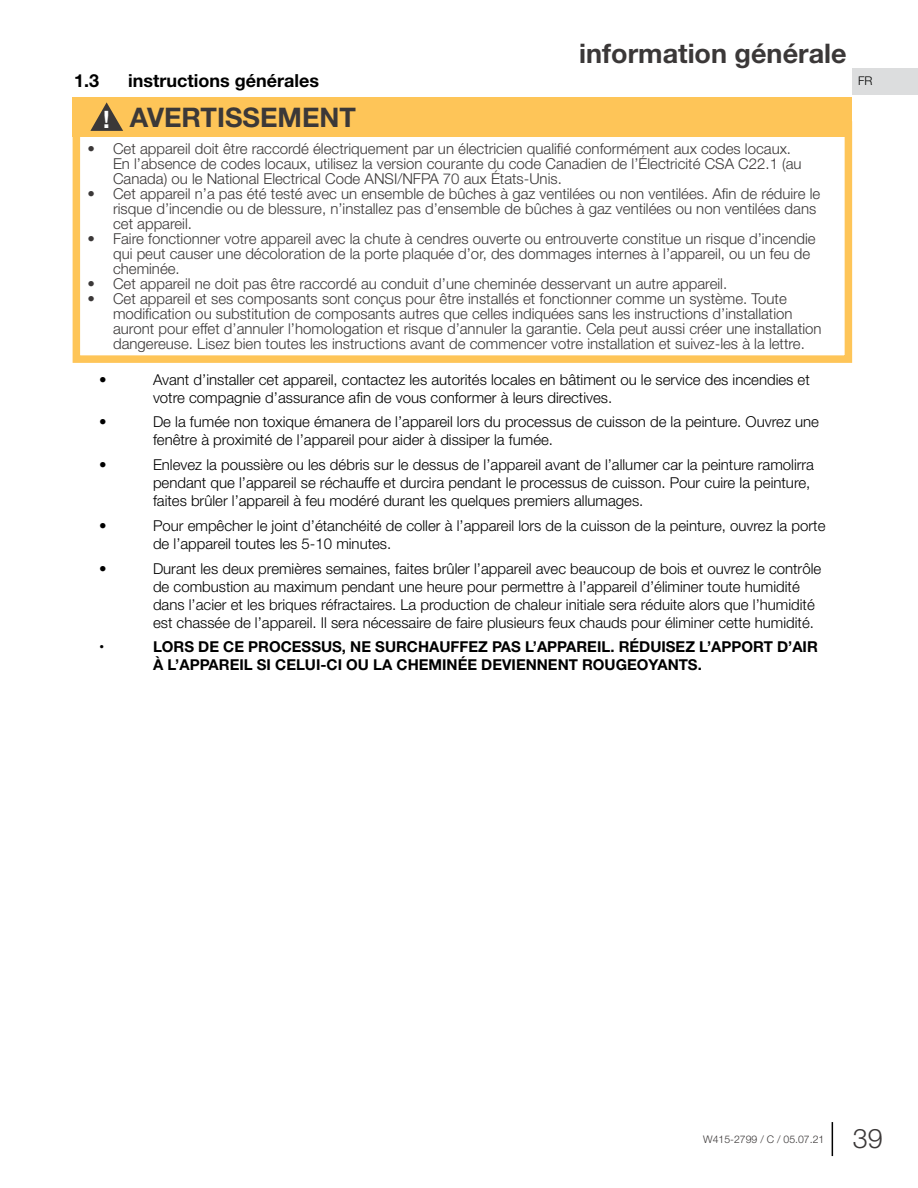
<style>
.page{position:relative;width:918px;height:1188px;background:#fff}
.page>*{position:absolute;margin:0;border:0;box-sizing:border-box;transform-origin:0 0}
.t1{font:700 27px "Helvetica Neue";color:#3b3838}
.t2{font:300 27px "Helvetica Neue";color:#3b3838}
.t3{font:700 18px "Helvetica Neue";color:#000}
.t4{font:300 15px/15px "Helvetica Neue";color:#3b3838}
.t5{font:300 15px/18px "Helvetica Neue";color:#000}
.t6{font:700 15px/18px "Helvetica Neue";color:#000}
.t7{font:300 12px "Helvetica Neue";color:#000}
.t8{font:300 10.5px "Helvetica Neue";color:#3b3838}
.s1{font-size:24px;color:#fff}
</style>
<div class="page">
<hr style="left:832px;top:1122px;width:1px;height:34px;background:#000">
<div style="left:853px;top:68px;width:65px;height:26px;background:#dcddde"></div>
<div style="left:73px;top:121px;width:779px;height:242px;border:8px solid #fec558"></div>
<div style="left:73px;top:97px;width:779px;height:39px;background:#fec558"></div>
<svg style="left:90px;top:102px;width:33px;height:29px"></svg>
<p class="t3" style="left:74px;top:67px;width:27px">1.3</p>
<p class="t3" style="left:128px;top:67px;width:192px">instructions générales</p>
<h1 class="t1" style="left:579px;top:33px;width:269px">information générale</h1>
<h1 class="t1" style="left:103px;top:96px;width:255px"><span class="s1">!</span> AVERTISSEMENT</h1>
<p class="t4" style="left:113px;top:140px;width:690px;text-indent:-26px">• Cet appareil doit être raccordé électriquement par un électricien qualifié conformément aux codes locaux.<br>En l’absence de codes locaux, utilisez la version courante du code Canadien de l’Électricité CSA C22.1 (au<br>Canada) ou le National Electrical Code ANSI/NFPA 70 aux États-Unis.</p>
<p class="t4" style="left:113px;top:185px;width:709px;text-indent:-26px">• Cet appareil n’a pas été testé avec un ensemble de bûches à gaz ventilées ou non ventilées. Afin de réduire le risque d’incendie ou de blessure, n’installez pas d’ensemble de bûches à gaz ventilées ou non ventilées dans cet appareil.</p>
<p class="t4" style="left:113px;top:230px;width:704px;text-indent:-26px">• Faire fonctionner votre appareil avec la chute à cendres ouverte ou entrouverte constitue un risque d’incendie qui peut causer une décoloration de la porte plaquée d’or, des dommages internes à l’appareil, ou un feu de cheminée.</p>
<p class="t4" style="left:88px;top:275px;width:641px">• Cet appareil ne doit pas être raccordé au conduit d’une cheminée desservant un autre appareil.</p>
<p class="t4" style="left:113px;top:290px;width:710px;text-indent:-26px">• Cet appareil et ses composants sont conçus pour être installés et fonctionner comme un système. Toute modification ou substitution de composants autres que celles indiquées sans les instructions d’installation auront pour effet d’annuler l’homologation et risque d’annuler la garantie. Cela peut aussi créer une installation dangereuse. Lisez bien toutes les instructions avant de commencer votre installation et suivez-les à la lettre.</p>
<p class="t5" style="left:99px;top:369px;width:9px">•</p>
<p class="t5" style="left:153px;top:369px;width:658px">Avant d’installer cet appareil, contactez les autorités locales en bâtiment ou le service des incendies et votre compagnie d’assurance afin de vous conformer à leurs directives.</p>
<p class="t5" style="left:99px;top:412px;width:9px">•</p>
<p class="t5" style="left:153px;top:412px;width:668px">De la fumée non toxique émanera de l’appareil lors du processus de cuisson de la peinture. Ouvrez une fenêtre à proximité de l’appareil pour aider à dissiper la fumée.</p>
<p class="t5" style="left:99px;top:455px;width:9px">•</p>
<p class="t5" style="left:153px;top:455px;width:663px">Enlevez la poussière ou les débris sur le dessus de l’appareil avant de l’allumer car la peinture ramolirra pendant que l’appareil se réchauffe et durcira pendant le processus de cuisson. Pour cuire la peinture, faites brûler l’appareil à feu modéré durant les quelques premiers allumages.</p>
<p class="t5" style="left:99px;top:516px;width:9px">•</p>
<p class="t5" style="left:153px;top:516px;width:674px">Pour empêcher le joint d’étanchéité de coller à l’appareil lors de la cuisson de la peinture, ouvrez la porte de l’appareil toutes les 5-10 minutes.</p>
<p class="t5" style="left:99px;top:558px;width:9px">•</p>
<p class="t5" style="left:153px;top:558px;width:670px">Durant les deux premières semaines, faites brûler l’appareil avec beaucoup de bois et ouvrez le contrôle de combustion au maximum pendant une heure pour permettre à l’appareil d’éliminer toute humidité dans l’acier et les briques réfractaires. La production de chaleur initiale sera réduite alors que l’humidité est chassée de l’appareil. Il sera nécessaire de faire plusieurs feux chauds pour éliminer cette humidité.</p>
<p class="t6" style="left:99px;top:638px;width:7px">•</p>
<p class="t6" style="left:153px;top:638px;width:666px">LORS DE CE PROCESSUS, NE SURCHAUFFEZ PAS L’APPAREIL. RÉDUISEZ L’APPORT D’AIR<br>À L’APPAREIL SI CELUI-CI OU LA CHEMINÉE DEVIENNENT ROUGEOYANTS.</p>
<p class="t7" style="left:858px;top:71px;width:16px">FR</p>
<p class="t8" style="left:703px;top:1131px;width:123px">W415-2799 / C / 05.07.21</p>
<h1 class="t2" style="left:853px;top:1116px;width:32px">39</h1>
</div>
